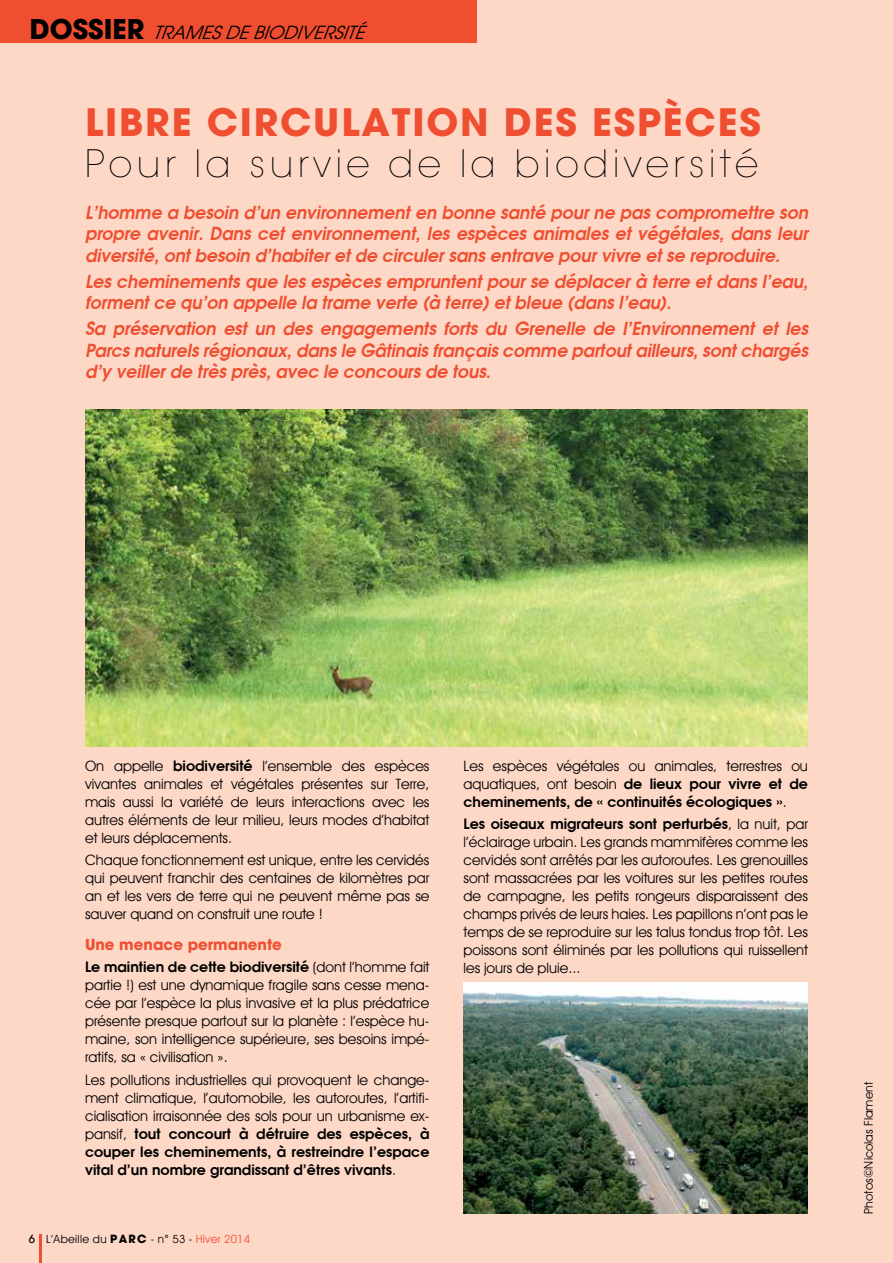
<style>
.page{position:relative;width:893px;height:1263px;background:#fdd8c7}
.page>*{position:absolute;margin:0;border:0;box-sizing:border-box;transform-origin:0 0}
.t1{font:200 37.5px "Avant Garde";letter-spacing:.11em;color:#000}
.t2{font:700 37.5px "Avant Garde";letter-spacing:.05em;color:#f04e30}
.t3{font:700 27px "Avant Garde";color:#000}
.t4{font:italic 600 18px/21.6px "Avant Garde";color:#f04e30;text-align:justify;scale:.95 1}
.t5{font:italic 18px "Avant Garde";color:#000}
.t6{font:700 15px "Avant Garde";color:#f04e30}
.t7{font:14.25px/18px "Avant Guard Regular SWFTE";color:#000;text-align:justify}
.t8{font:600 14.25px/18px "Avant Garde";color:#000;text-align:justify}
.t9{font:12px "Avant Guard Regular SWFTE";color:#000}
.t10{font:11.25px "Avant Guard Regular SWFTE";letter-spacing:.02em;color:#000}
.s1{font-family:"Avant Garde";font-weight:600}
.s2{font-family:"Avant Guard Regular SWFTE";font-weight:400}
.s3{font-family:"Avant Garde";font-weight:500}
.s4{font-family:"Avant Garde";font-weight:700}
.s5{color:#f04e30}
</style>
<div class="page">
<div style="left:0;top:0;width:476px;height:43px;background:#f04e30"></div>
<hr style="left:39px;top:1235px;width:3px;height:28px;background:#f04e30">
<img style="left:85px;top:409px;width:723px;height:338px">
<img style="left:463px;top:982px;width:345px;height:232px">
<h2 class="t3" style="left:30px;top:11px;width:18px">DOSSIER</h2>
<p class="t5" style="left:153px;top:21px;width:213px">TRAMES DE BIODIVERSITÉ</p>
<h1 class="t2" style="left:85px;top:97px;width:149px">LIBRE CIRC</h1>
<h1 class="t2" style="left:313px;top:97px;width:52px">ULATIO</h1>
<h1 class="t2" style="left:460px;top:97px;width:69px">N DES</h1>
<h1 class="t2" style="left:592px;top:97px;width:23px">ESP</h1>
<h1 class="t2" style="left:663px;top:97px;width:48px">ÈCES</h1>
<h1 class="t1" style="left:85px;top:142px;width:675px">Pour la survie de la biodiversité</h1>
<p class="t4" style="left:85px;top:201px;width:767px">L’homme a besoin d’un environnement en bonne santé pour ne pas compromettre son propre avenir. Dans cet environnement, les espèces animales et végétales, dans leur diversité,ontbesoin d’habiteretde circulersans entrave pourvivre etse reproduire.</p>
<p class="t4" style="left:85px;top:270px;width:767px">Les cheminements que les espèces empruntent pour se déplacer à terre et dans l’eau, formentce qu’on appelle la trame verte (à terre)etbleue (dans l’eau).</p>
<p class="t4" style="left:85px;top:317px;width:767px">Sa préservation est un des engagements forts du Grenelle de l’Environnement et les Parcs naturels régionaux,dans le Gâtinais français comme partoutailleurs,sontchargés d’y veillerde très près,avec le concours de tous.</p>
<p class="t7" style="left:85px;top:757px;width:346px">On appelle <span class="s1">biodiversité</span> l’ensemble des espèces vivantes animales et végétales présentes sur Terre, mais aussi la variété de leurs interactions avec les autres éléments de leur milieu, leurs modes d’habitat et leurs déplacements.</p>
<p class="t7" style="left:85px;top:851px;width:346px">Chaque fonctionnement est unique, entre les cervidés qui peuvent franchir des centaines de kilomètres par an et les vers de terre qui ne peuvent même pas se sauver quand on construit une route !</p>
<p class="t6" style="left:85px;top:935px;width:198px">UNE MENACE PERMANENTE</p>
<p class="t8" style="left:85px;top:958px;width:346px">Le maintien de cette biodiversité <span class="s2">(dont l’homme fait</span></p>
<p class="t7" style="left:85px;top:976px;width:346px">partie !) est une dynamique fragile sans cesse mena&shy;cée par l’espèce la plus invasive et la plus prédatrice présente presque partout sur la planète : l’espèce hu&shy;maine, son intelligence supérieure, ses besoins impé&shy;ratifs, sa « civilisation ».</p>
<p class="t7" style="left:85px;top:1070px;width:346px">Les pollutions industrielles qui provoquent le change&shy;ment climatique, l’automobile, les autoroutes, l’artifi&shy;cialisation irraisonnée des sols pour un urbanisme ex-</p>
<p class="t8" style="left:85px;top:1124px;width:346px"><span class="s2">pansif,</span> tout concourt à détruire des espèces, à couper les cheminements, à restreindre l’espace vital d’un nombre grandissant d’êtres vivants<span class="s2">.</span></p>
<p class="t10" style="left:29px;top:1232px;width:223px"><span class="s3">6</span> L’Abeille du <span class="s4">PARC</span> - n° 53 - <span class="s5">Hiver 2014</span></p>
<p class="t7" style="left:463px;top:757px;width:346px">Les espèces végétales ou animales, terrestres ou aquatiques, ont besoin <span class="s1">de lieux pour vivre et de</span></p>
<p class="t8" style="left:463px;top:790px;width:346px;line-height:22.2px">cheminements, de « continuités écologiques »<span class="s2">.<br></span>Les oiseaux migrateurs sont perturbés<span class="s2">, la nuit, par</span></p>
<p class="t7" style="left:463px;top:833px;width:346px">l’éclairage urbain. Les grands mammifères comme les cervidés sont arrêtés par les autoroutes. Les grenouilles sont massacrées par les voitures sur les petites routes de campagne, les petits rongeurs disparaissent des champs privés de leurs haies. Les papillons n’ont pas le temps de se reproduire sur les talus tondus trop tôt. Les poissons sont éliminés par les pollutions qui ruissellent les jours de pluie...</p>
<p class="t9" style="left:861px;top:1214px;width:133px;rotate:-90deg">Photos©Nicolas Flament</p>
</div>
